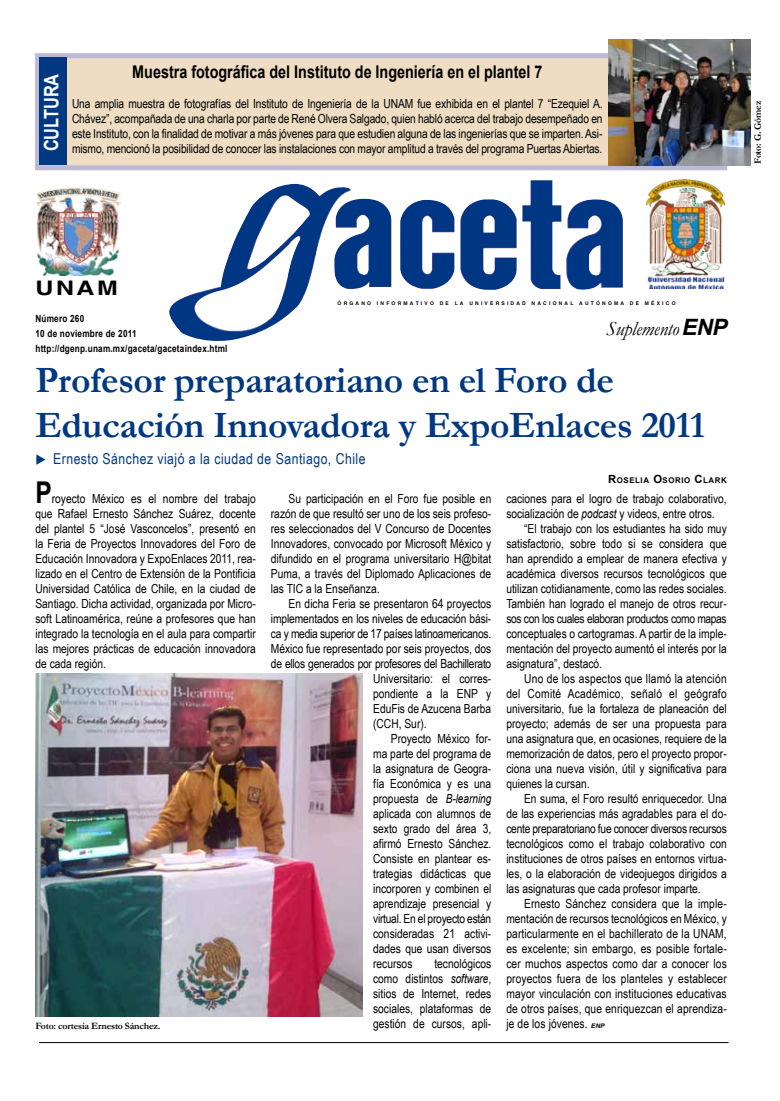
<style>
.page{position:relative;width:780px;height:1101px;background:#fff}
.page>*{position:absolute;margin:0;border:0;box-sizing:border-box;transform-origin:0 0}
.t1{font:700 37.5px/45px "Garamond";letter-spacing:-.01em;color:#003882}
.t2{font:700 30px "Arial";color:#000;scale:.82 1}
.t3{font:italic 20px "Garamond";letter-spacing:-.015em;color:#000}
.t4{font:700 20px "Arial";letter-spacing:-.005em;color:#fff;scale:.82 1}
.t5{font:700 20px "Helvetica";color:#000;scale:1.25 1}
.t6{font:700 17.5px "Arial";color:#000;scale:.82 1}
.t7{font:15px "Arial Narrow";letter-spacing:.03em;color:#003882}
.t8{font:12.5px/15px "Arial Narrow";color:#000;text-align:justify}
.t9{font:12.5px "Arial Narrow";letter-spacing:-.02em;color:#000}
.t10{font:12.5px "Arial Narrow";letter-spacing:.02em;color:#000}
.t11{font:12.5px "Arial Narrow";letter-spacing:-.03em;color:#000}
.t12{font:700 10px/15px "Arial";letter-spacing:.025em;color:#000;scale:.82 1}
.t13{font:700 9.75px "Garamond";letter-spacing:-.02em;color:#000}
.t14{font:700 7.88px "Arial";letter-spacing:.07em;color:#000}
.t15{font:700 5px "Helvetica";letter-spacing:.44em;color:#000}
.s1{font-family:"Arial";font-weight:700;font-size:22.5px}
.s2{font-size:11.25px}
.s3{font-family:"Arial";font-style:italic}
.s4{font-family:"Helvetica";font-weight:700;font-style:italic;font-size:6.25px}
</style>
<div class="page">
<hr style="left:39px;top:1042px;width:689px;height:1px;background:#000">
<img style="left:169px;top:180px;width:453px;height:161px">
<img style="left:36px;top:187px;width:85px;height:89px">
<div style="left:35px;top:53px;width:692px;height:117px;background:#eedcc3;border:5px solid #bdbad6"></div>
<div style="left:39px;top:57px;width:28px;height:108px;background:#003882"></div>
<img style="left:645px;top:179px;width:79px;height:110px">
<img style="left:35px;top:673px;width:328px;height:343px">
<img style="left:608px;top:40px;width:142px;height:126px">
<h3 class="t4" style="left:38px;top:151px;width:96px;rotate:-90deg">cultura</h3>
<h3 class="t6" style="left:132px;top:60px;width:501px">Muestra fotográfica del Instituto de Ingeniería en el plantel 7</h3>
<p class="t8" style="left:72px;top:96px;width:532px">Una amplia muestra de fotografías del Instituto de Ingeniería de la UNAM fue exhibida en el plantel 7 “Ezequiel A.<br>Chávez”, acompañada de una charla por parte de René Olvera Salgado, quien habló acerca del trabajo desempeñado en este Instituto, con la finalidad de motivar a más jóvenes para que estudien alguna de las ingenierías que se imparten. Asi&shy;mismo, mencionó la posibilidad de conocer las instalaciones con mayor amplitud a través del programa Puertas Abiertas.</p>
<p class="t13" style="left:751px;top:164px;width:65px;rotate:-90deg">Foto: G. Gómez</p>
<h3 class="t5" style="left:35px;top:276px;width:67px">UNAM</h3>
<p class="t12" style="left:35px;top:311px;width:236px">Número 260<br>10 de noviembre de 2011 http://dgenp.unam.mx/gaceta/gacetaindex.html</p>
<p class="t15" style="left:337px;top:300px;width:339px">ÓRGANO INFORMATIVO DE LA UNIVERSIDAD NACIONAL AUTÓNOMA DE MÉXICO</p>
<h3 class="t3" style="left:606px;top:315px;width:123px">Suplemento<span class="s1">ENP</span></h3>
<h1 class="t1" style="left:35px;top:358px;width:671px">Profesor preparatoriano en el Foro de<br>Educación Innovadora y ExpoEnlaces 2011</h1>
<p class="t7" style="left:53px;top:447px;width:314px">Ernesto Sánchez viajó a la ciudad de Santiago, Chile</p>
<h2 class="t2" style="left:35px;top:472px;width:22px">P</h2>
<p class="t14" style="left:608px;top:474px;width:120px"><span class="s2">R</span>OSELIA <span class="s2">O</span>SORIO <span class="s2">C</span>LARK</p>
<p class="t8" style="left:35px;top:490px;width:222px;text-indent:16px">royecto México es el nombre del trabajo que Rafael Ernesto Sánchez Suárez, docente del plantel 5 “José Vasconcelos”, presentó en la Feria de Proyectos Innovadores del Foro de Educación Innovadora y ExpoEnlaces 2011, rea&shy;lizado en el Centro de Extensión de la Pontificia Universidad Católica de Chile, en la ciudad de Santiago. Dicha actividad, organizada por Micro&shy;soft Latinoamérica, reúne a profesores que han integrado la tecnología en el aula para compartir las mejores prácticas de educación innovadora de cada región.</p>
<p class="t8" style="left:271px;top:490px;width:222px;text-indent:18px">Su participación en el Foro fue posible en razón de que resultó ser uno de los seis profeso&shy;res seleccionados del V Concurso de Docentes Innovadores, convocado por Microsoft México y difundido en el programa universitario H@bitat Puma, a través del Diplomado Aplicaciones de las TIC a la Enseñanza.</p>
<p class="t8" style="left:506px;top:490px;width:222px">caciones para el logro de trabajo colaborativo,</p>
<p class="t8" style="left:506px;top:505px;width:210px">socialización de <span class="s3">podcast</span> y videos, entre otros.</p>
<p class="t8" style="left:524px;top:520px;width:204px">“El trabajo con los estudiantes ha sido muy</p>
<p class="t8" style="left:506px;top:535px;width:222px">satisfactorio, sobre todo si se considera que</p>
<p class="t8" style="left:506px;top:550px;width:222px">han aprendido a emplear de manera efectiva y</p>
<p class="t8" style="left:506px;top:565px;width:222px">académica diversos recursos tecnológicos que</p>
<p class="t8" style="left:506px;top:580px;width:222px">utilizan cotidianamente, como las redes sociales.</p>
<p class="t8" style="left:506px;top:595px;width:222px">También han logrado el manejo de otros recur-</p>
<p class="t11" style="left:506px;top:609px;width:222px">sos con los cuales elaboran productos como mapas</p>
<p class="t8" style="left:506px;top:625px;width:222px">conceptuales o cartogramas. A partir de la imple-</p>
<p class="t8" style="left:506px;top:640px;width:222px">mentación del proyecto aumentó el interés por la</p>
<p class="t8" style="left:506px;top:655px;width:97px">asignatura”, destacó.</p>
<p class="t10" style="left:524px;top:669px;width:204px">Uno de los aspectos que llamó la atención</p>
<p class="t10" style="left:506px;top:684px;width:222px">del Comité Académico, señaló el geógrafo</p>
<p class="t8" style="left:506px;top:700px;width:222px">universitario, fue la fortaleza de planeación del</p>
<p class="t8" style="left:506px;top:715px;width:222px">proyecto; además de ser una propuesta para</p>
<p class="t8" style="left:506px;top:730px;width:222px">una asignatura que, en ocasiones, requiere de la</p>
<p class="t8" style="left:506px;top:745px;width:222px">memorización de datos, pero el proyecto propor-</p>
<p class="t8" style="left:506px;top:760px;width:222px">ciona una nueva visión, útil y significativa para</p>
<p class="t8" style="left:506px;top:775px;width:85px">quienes la cursan.</p>
<p class="t8" style="left:524px;top:790px;width:204px">En suma, el Foro resultó enriquecedor. Una</p>
<p class="t8" style="left:506px;top:805px;width:222px">de las experiencias más agradables para el do-</p>
<p class="t9" style="left:506px;top:819px;width:222px">cente preparatoriano fue conocer diversos recursos</p>
<p class="t8" style="left:506px;top:835px;width:222px">tecnológicos como el trabajo colaborativo con</p>
<p class="t8" style="left:506px;top:850px;width:222px">instituciones de otros países en entornos virtua-</p>
<p class="t8" style="left:506px;top:865px;width:222px">les, o la elaboración de videojuegos dirigidos a</p>
<p class="t8" style="left:506px;top:880px;width:196px">las asignaturas que cada profesor imparte.</p>
<p class="t8" style="left:524px;top:895px;width:204px">Ernesto Sánchez considera que la imple-</p>
<p class="t8" style="left:506px;top:910px;width:222px">mentación de recursos tecnológicos en México, y</p>
<p class="t8" style="left:506px;top:925px;width:222px">particularmente en el bachillerato de la UNAM,</p>
<p class="t8" style="left:506px;top:940px;width:222px">es excelente; sin embargo, es posible fortale-</p>
<p class="t8" style="left:506px;top:955px;width:222px">cer muchos aspectos como dar a conocer los</p>
<p class="t8" style="left:506px;top:970px;width:222px">proyectos fuera de los planteles y establecer</p>
<p class="t8" style="left:506px;top:985px;width:222px">mayor vinculación con instituciones educativas</p>
<p class="t8" style="left:506px;top:1000px;width:222px">de otros países, que enriquezcan el aprendiza-</p>
<p class="t8" style="left:506px;top:1015px;width:100px">je de los jóvenes. <span class="s4">enp</span></p>
<p class="t8" style="left:288px;top:595px;width:204px">En dicha Feria se presentaron 64 proyectos</p>
<p class="t8" style="left:271px;top:610px;width:222px">implementados en los niveles de educación bási-</p>
<p class="t9" style="left:271px;top:624px;width:222px">ca y media superior de 17 países latinoamericanos.</p>
<p class="t8" style="left:271px;top:640px;width:222px">México fue representado por seis proyectos, dos</p>
<p class="t9" style="left:271px;top:654px;width:222px">de ellos generados por profesores del Bachillerato</p>
<p class="t8" style="left:373px;top:670px;width:120px">Universitario: el corres-</p>
<p class="t8" style="left:373px;top:685px;width:120px">pondiente a la ENP y</p>
<p class="t8" style="left:373px;top:700px;width:120px">EduFis de Azucena Barba</p>
<p class="t8" style="left:373px;top:715px;width:55px">(CCH, Sur).</p>
<p class="t8" style="left:391px;top:730px;width:102px">Proyecto México for-</p>
<p class="t8" style="left:373px;top:745px;width:120px">ma parte del programa de</p>
<p class="t8" style="left:373px;top:760px;width:120px">la asignatura de Geogra-</p>
<p class="t8" style="left:373px;top:775px;width:120px">fía Económica y es una</p>
<p class="t8" style="left:373px;top:790px;width:120px">propuesta de <span class="s3">B-learning</span></p>
<p class="t8" style="left:373px;top:805px;width:120px">aplicada con alumnos de</p>
<p class="t8" style="left:373px;top:820px;width:120px">sexto grado del área 3,</p>
<p class="t8" style="left:373px;top:835px;width:120px">afirmó Ernesto Sánchez.</p>
<p class="t8" style="left:373px;top:850px;width:120px">Consiste en plantear es-</p>
<p class="t8" style="left:373px;top:865px;width:120px">trategias didácticas que</p>
<p class="t8" style="left:373px;top:880px;width:120px">incorporen y combinen el</p>
<p class="t8" style="left:373px;top:895px;width:120px">aprendizaje presencial y</p>
<p class="t9" style="left:373px;top:909px;width:120px">virtual. En el proyecto están</p>
<p class="t8" style="left:373px;top:925px;width:120px">consideradas 21 activi-</p>
<p class="t8" style="left:373px;top:940px;width:120px">dades que usan diversos</p>
<p class="t8" style="left:373px;top:955px;width:41px">recursos</p>
<p class="t8" style="left:373px;top:955px;width:120px;text-indent:61px">tecnológicos como distintos <span class="s3">software</span>, sitios de Internet, redes sociales, plataformas de gestión de cursos, apli-</p>
<p class="t13" style="left:35px;top:1019px;width:126px">Foto: cortesía Ernesto Sánchez.</p>
</div>
